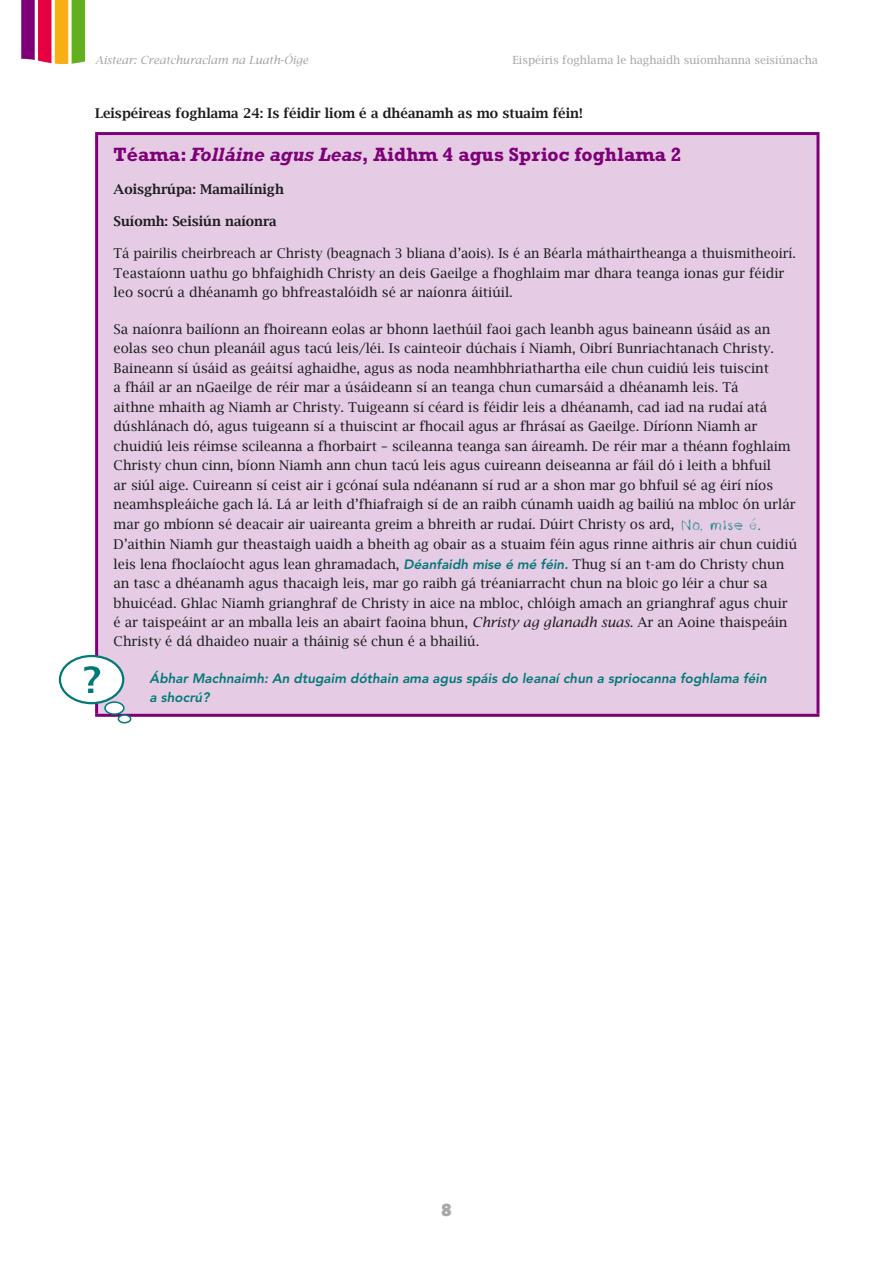
<style>
.page{position:relative;width:893px;height:1263px;background:#fff}
.page>*{position:absolute;margin:0;border:0;box-sizing:border-box;transform-origin:0 0}
.t1{font:700 19.5px "Rockwell";color:#7e0078}
.t2{font:18px "The Sans Black Caps";color:#a7a7aa}
.t3{font:13.5px/19.5px "Lucida Bright";color:#1b1c20}
.t4{font:600 13.5px "Lucida Bright";color:#1b1c20}
.t5{font:italic 800 13.5px/19.5px "Avenir";color:#007978}
.t6{font:11.25px "Lucida Bright";color:#a7a7aa}
.t7{font:italic 11.25px "Lucida Bright";color:#a7a7aa}
.s1{font-style:italic}
.s2{font-family:"Okay Crayon";font-size:15px;color:#007978}
.s3{font-family:"Avenir";font-weight:800;font-style:italic;color:#007978}
</style>
<div class="page">
<svg style="left:21px;top:0;width:64px;height:64px;background:#bf785e"></svg>
<div style="left:97px;top:134px;width:721px;height:581px;background:#e5cce4"></div>
<hr style="left:95px;top:132px;width:724px;height:3px;background:#7e0078">
<hr style="left:95px;top:135px;width:3px;height:579px;background:#7e0078">
<hr style="left:816px;top:135px;width:3px;height:579px;background:#7e0078">
<hr style="left:95px;top:714px;width:724px;height:3px;background:#7e0078">
<div style="left:60px;top:656px;width:63px;height:47px;background:#fff;border-radius:50%"></div>
<div style="left:59px;top:655px;width:65px;height:49px;border:2px solid #007978;border-radius:50%"></div>
<div style="left:105px;top:702px;width:19px;height:12px;background:#fff;border-radius:50%"></div>
<div style="left:104px;top:701px;width:21px;height:14px;border:2px solid #007978;border-radius:50%"></div>
<div style="left:118px;top:714px;width:13px;height:9px;border:2px solid #007978;border-radius:50%"></div>
<svg style="left:84px;top:666px;width:16px;height:27px"></svg>
<p class="t7" style="left:95px;top:53px;width:215px">Aistear: Creatchuraclam na Luath-Óige</p>
<p class="t6" style="left:513px;top:53px;width:307px">Eispéiris foghlama le haghaidh suíomhanna seisiúnacha</p>
<p class="t4" style="left:95px;top:104px;width:489px">Leispéireas foghlama 24: Is féidir liom é a dhéanamh as mo stuaim féin!</p>
<h1 class="t1" style="left:114px;top:143px;width:569px">Téama: <span class="s1">Folláine agus Leas</span>, Aidhm 4 agus Sprioc foghlama 2</h1>
<p class="t4" style="left:114px;top:181px;width:172px">Aoisghrúpa: Mamailínigh</p>
<p class="t4" style="left:114px;top:213px;width:165px">Suíomh: Seisiún naíonra</p>
<p class="t3" style="left:114px;top:243px;width:684px">Tá pairilis cheirbreach ar Christy (beagnach 3 bliana d’aois). Is é an Béarla máthairtheanga a thuismitheoirí.<br>Teastaíonn uathu go bhfaighidh Christy an deis Gaeilge a fhoghlaim mar dhara teanga ionas gur féidir leo socrú a dhéanamh go bhfreastalóidh sé ar naíonra áitiúil.</p>
<p class="t3" style="left:114px;top:319px;width:685px">Sa naíonra bailíonn an fhoireann eolas ar bhonn laethúil faoi gach leanbh agus baineann úsáid as an eolas seo chun pleanáil agus tacú leis/léi. Is cainteoir dúchais í Niamh, Oibrí Bunriachtanach Christy.<br>Baineann sí úsáid as geáitsí aghaidhe, agus as noda neamhbhriathartha eile chun cuidiú leis tuiscint<br>a fháil ar an nGaeilge de réir mar a úsáideann sí an teanga chun cumarsáid a dhéanamh leis. Tá<br>aithne mhaith ag Niamh ar Christy. Tuigeann sí céard is féidir leis a dhéanamh, cad iad na rudaí atá dúshlánach dó, agus tuigeann sí a thuiscint ar fhocail agus ar fhrásaí as Gaeilge. Díríonn Niamh ar chuidiú leis réimse scileanna a fhorbairt – scileanna teanga san áireamh. De réir mar a théann foghlaim Christy chun cinn, bíonn Niamh ann chun tacú leis agus cuireann deiseanna ar fáil dó i leith a bhfuil<br>ar siúl aige. Cuireann sí ceist air i gcónaí sula ndéanann sí rud ar a shon mar go bhfuil sé ag éirí níos neamhspleáiche gach lá. Lá ar leith d’fhiafraigh sí de an raibh cúnamh uaidh ag bailiú na mbloc ón urlár mar go mbíonn sé deacair air uaireanta greim a bhreith ar rudaí. Dúirt Christy os ard, <span class="s2">No, mise é.<br></span>D’aithin Niamh gur theastaigh uaidh a bheith ag obair as a stuaim féin agus rinne aithris air chun cuidiú leis lena fhoclaíocht agus lean ghramadach, <span class="s3">Déanfaidh mise é mé féin.</span> Thug sí an t-am do Christy chun an tasc a dhéanamh agus thacaigh leis, mar go raibh gá tréaniarracht chun na bloic go léir a chur sa bhuicéad. Ghlac Niamh grianghraf de Christy in aice na mbloc, chlóigh amach an grianghraf agus chuir é ar taispeáint ar an mballa leis an abairt faoina bhun, <span class="s1">Christy ag glanadh suas</span>. Ar an Aoine thaispeáin Christy é dá dhaideo nuair a tháinig sé chun é a bhailiú.</p>
<p class="t5" style="left:150px;top:668px;width:619px">Ábhar Machnaimh: An dtugaim dóthain ama agus spáis do leanaí chun a spriocanna foghlama féin a shocrú?</p>
<h2 class="t2" style="left:441px;top:1195px;width:12px">8</h2>
</div>
